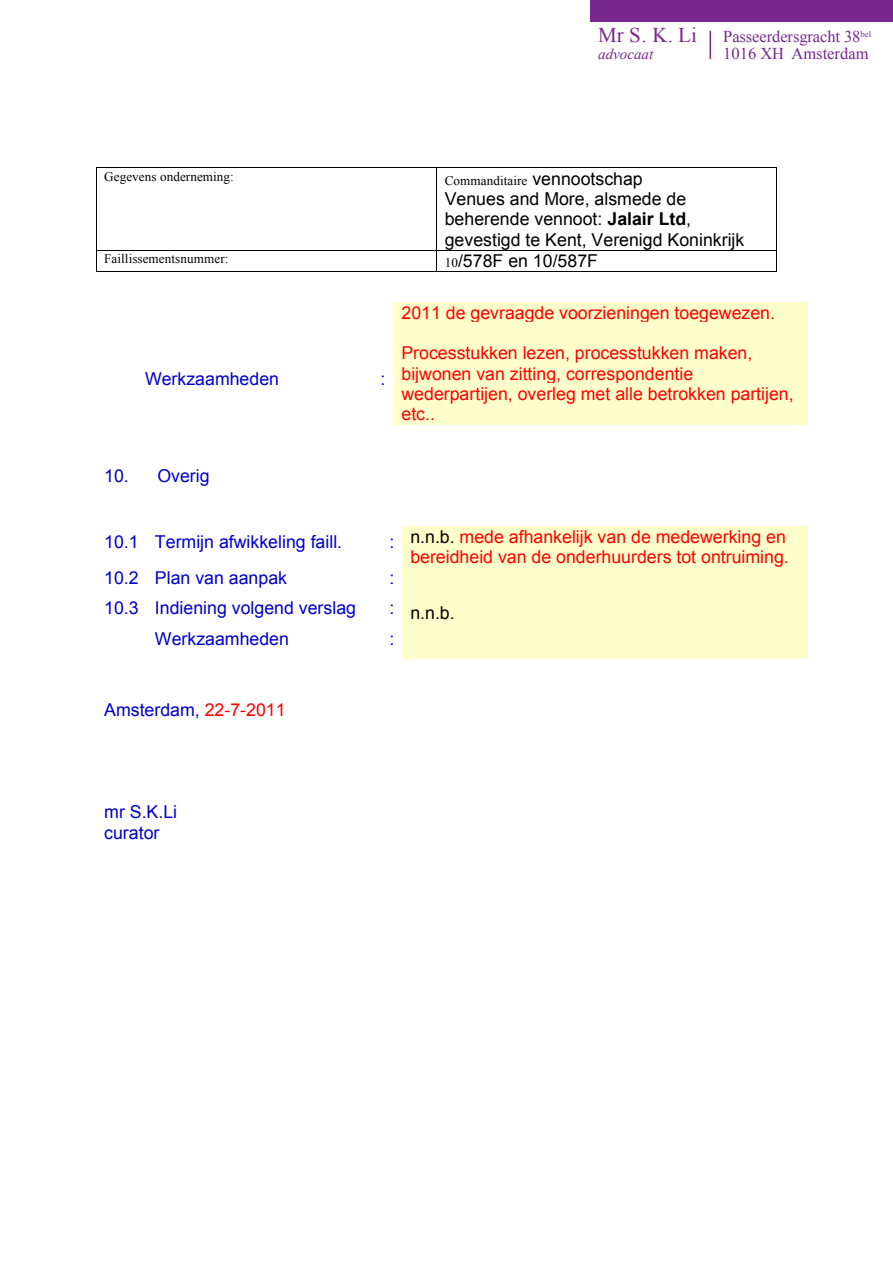
<style>
.page{position:relative;width:893px;height:1263px;background:#fff}
.page>*{position:absolute;margin:0;border:0;box-sizing:border-box;transform-origin:0 0}
.t1{font:21px "Times New Roman";color:#77278d}
.t2{font:17.7px/20.4px "Arial";color:#f00}
.t3{font:17.7px/20.5px "Arial";color:#00c}
.t4{font:17.7px/20.4px "Arial";color:#000}
.t5{font:16.5px "Times New Roman";letter-spacing:-.005em;color:#77278d}
.t6{font:italic 15px "Times New Roman";color:#77278d}
.t7{font:13.05px "Times New Roman";letter-spacing:.005em;color:#000}
.s1{font-family:"Arial";font-size:17.7px}
.s2{font-weight:700}
.s3{font-family:"Times New Roman";font-size:13.05px}
.s4{color:#00c}
.s5{color:#000}
.s6{color:#f00}
</style>
<div class="page">
<hr style="left:709px;top:31px;width:2px;height:28px;background:#77278d">
<div style="left:590px;top:0;width:303px;height:21px;background:#77278d"></div>
<hr style="left:96px;top:167px;width:340px;height:1px;background:#000">
<hr style="left:437px;top:167px;width:339px;height:1px;background:#000">
<hr style="left:96px;top:168px;width:1px;height:82px;background:#000">
<hr style="left:436px;top:168px;width:1px;height:82px;background:#000">
<hr style="left:776px;top:168px;width:1px;height:82px;background:#000">
<hr style="left:96px;top:250px;width:340px;height:1px;background:#000">
<hr style="left:437px;top:250px;width:339px;height:1px;background:#000">
<svg style="left:96px;top:251px;width:1px;height:20px"></svg>
<hr style="left:96px;top:271px;width:340px;height:1px;background:#000">
<svg style="left:436px;top:250px;width:1px;height:22px"></svg>
<hr style="left:437px;top:271px;width:339px;height:1px;background:#000">
<svg style="left:776px;top:250px;width:1px;height:22px"></svg>
<div style="left:394px;top:302px;width:414px;height:41px;background:#ffc"></div>
<div style="left:394px;top:343px;width:414px;height:82px;background:#ffc"></div>
<div style="left:402px;top:526px;width:406px;height:41px;background:#ffc"></div>
<div style="left:402px;top:567px;width:406px;height:31px;background:#ffc"></div>
<div style="left:402px;top:598px;width:406px;height:31px;background:#ffc"></div>
<div style="left:402px;top:629px;width:406px;height:30px;background:#ffc"></div>
<p class="t1" style="left:598px;top:21px;width:100px">Mr S. K. Li</p>
<p class="t5" style="left:723px;top:25px;width:149px">Passeerdersgracht 38<sup>bel</sup></p>
<p class="t6" style="left:598px;top:44px;width:56px">advocaat</p>
<p class="t5" style="left:723px;top:42px;width:147px">1016 XH Amsterdam</p>
<p class="t7" style="left:104px;top:167px;width:131px">Gegevens onderneming:</p>
<p class="t7" style="left:445px;top:171px;width:200px">Commanditaire <span class="s1">vennootschap</span></p>
<p class="t4" style="left:445px;top:188px;width:301px">Venues and More, alsmede de beherende vennoot: <span class="s2">Jalair Ltd</span>, gevestigd te Kent, Verenigd Koninkrijk</p>
<p class="t7" style="left:104px;top:250px;width:126px">Faillissementsnummer:</p>
<p class="t4" style="left:445px;top:251px;width:155px"><span class="s3">10</span>/578F en 10/587F</p>
<p class="t2" style="left:401px;top:302px;width:375px">2011 de gevraagde voorzieningen toegewezen.</p>
<p class="t3" style="left:145px;top:369px;width:136px">Werkzaamheden</p>
<p class="t3" style="left:381px;top:369px;width:6px">:</p>
<p class="t2" style="left:401px;top:343px;width:394px">Processtukken lezen, processtukken maken, bijwonen van zitting, correspondentie wederpartijen, overleg met alle betrokken partijen, etc..</p>
<p class="t3" style="left:104px;top:465px;width:107px">10. Overig</p>
<p class="t3" style="left:104px;top:532px;width:239px">10.1 Termijn afwikkeling faill.</p>
<p class="t2" style="left:389px;top:526px;width:401px;text-align:right"><span class="s4">:</span> <span class="s5">n.n.b.</span> mede afhankelijk van de medewerking en bereidheid van de onderhuurders tot ontruiming.</p>
<p class="t3" style="left:104px;top:567px;width:184px">10.2 Plan van aanpak</p>
<p class="t3" style="left:389px;top:567px;width:6px">:</p>
<p class="t3" style="left:104px;top:598px;width:253px">10.3 Indiening volgend verslag</p>
<p class="t4" style="left:389px;top:603px;width:67px"><sup>:</sup> n.n.b.</p>
<p class="t3" style="left:155px;top:629px;width:136px">Werkzaamheden</p>
<p class="t3" style="left:389px;top:629px;width:6px">:</p>
<p class="t3" style="left:104px;top:700px;width:183px">Amsterdam, <span class="s6">22-7-2011</span></p>
<p class="t3" style="left:104px;top:802px;width:74px">mr S.K.Li curator</p>
</div>
